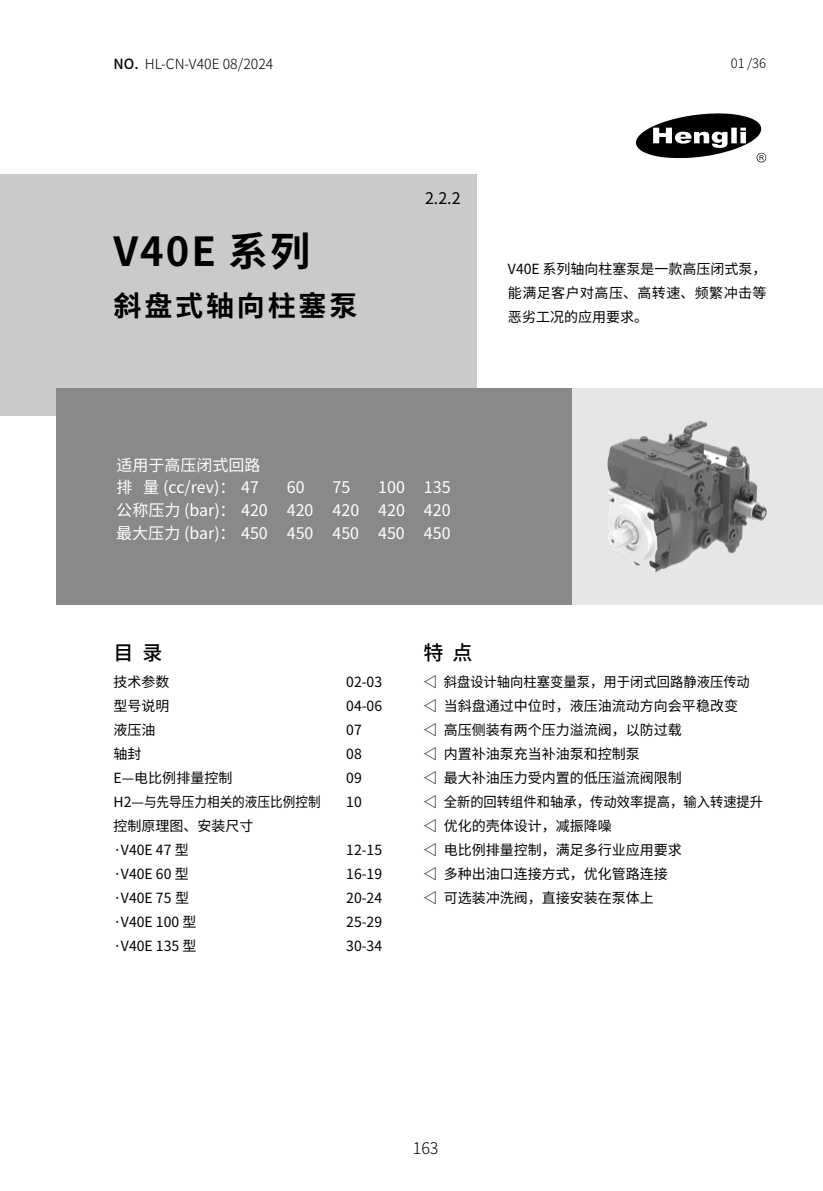
<style>
.page{position:relative;width:823px;height:1191px;background:#fff}
.page>*{position:absolute;margin:0;border:0;box-sizing:border-box;transform-origin:0 0}
.t1{font:700 40px "Noto Sans Hans";letter-spacing:.05em;color:#000}
.t2{font:700 28px "Noto Sans Hans";letter-spacing:.1em;color:#000}
.t3{font:500 20px "Noto Sans Hans";color:#000}
.t4{font:16px/22.6px "Noto Sans Hans";color:#fff}
.t5{font:16px "Noto Sans Hans";color:#000}
.t6{font:300 16px "Noto Sans Hans";color:#000}
.t7{font:14px/24px "Noto Sans Hans";color:#000}
.t8{font:300 14px "Noto Sans Hans";color:#000}
.t9{font:300 13px "Noto Sans Hans";color:#000}
.s1{font-weight:500}
</style>
<div class="page">
<hr style="left:0;top:0;width:1px;height:51px;background:#e6e6e6">
<div style="left:0;top:174px;width:476px;height:242px;background:#c9caca"></div>
<div style="left:57px;top:388px;width:515px;height:216px;background:#898989"></div>
<div style="left:572px;top:388px;width:250px;height:216px;background:#e6e6e6"></div>
<img style="left:607px;top:420px;width:160px;height:152px">
<svg style="left:636px;top:113px;width:129px;height:50px"></svg>
<p class="t8" style="left:113px;top:56px;width:161px"><span class="s1">NO.</span> HL-CN-V40E 08/2024</p>
<h1 class="t1" style="left:113px;top:229px;width:198px">V40E 系列</h1>
<h2 class="t2" style="left:113px;top:290px;width:245px">斜盘式轴向柱塞泵</h2>
<p class="t9" style="left:730px;top:56px;width:37px">01 /36</p>
<p class="t5" style="left:425px;top:189px;width:37px">2.2.2</p>
<p class="t7" style="left:507px;top:257px;width:260px;text-align:justify">V40E 系列轴向柱塞泵是一款高压闭式泵，能满足客户对高压、高转速、频繁冲击等恶劣工况的应用要求。</p>
<p class="t4" style="left:116px;top:454px;width:145px">适用于高压闭式回路排 量 (cc/rev)： 47</p>
<p class="t4" style="left:116px;top:476px;width:335px;text-align:justify;text-indent:262px">100 135公称压力 (bar)： 420 420 420 420 420最大压力 (bar)： 450 450 450 450 450</p>
<p class="t4" style="left:287px;top:476px;width:19px">60</p>
<p class="t4" style="left:332px;top:476px;width:19px">75</p>
<h3 class="t3" style="left:113px;top:641px;width:50px">目 录</h3>
<h3 class="t3" style="left:423px;top:641px;width:50px">特 点</h3>
<p class="t7" style="left:113px;top:670px;width:57px">技术参数</p>
<p class="t7" style="left:346px;top:670px;width:37px">02-03</p>
<p class="t7" style="left:113px;top:694px;width:57px">型号说明</p>
<p class="t7" style="left:346px;top:694px;width:37px">04-06</p>
<p class="t7" style="left:113px;top:718px;width:43px">液压油</p>
<p class="t7" style="left:346px;top:718px;width:17px">07</p>
<p class="t7" style="left:113px;top:742px;width:29px">轴封</p>
<p class="t7" style="left:346px;top:742px;width:17px">08</p>
<p class="t7" style="left:113px;top:766px;width:120px">E—电比例排量控制</p>
<p class="t7" style="left:346px;top:766px;width:17px">09</p>
<p class="t7" style="left:113px;top:790px;width:208px">H2—与先导压力相关的液压比例控制</p>
<p class="t7" style="left:346px;top:790px;width:17px">10</p>
<p class="t7" style="left:113px;top:814px;width:141px">控制原理图、安装尺寸·V40E 47 型</p>
<p class="t7" style="left:346px;top:838px;width:37px">12-15</p>
<p class="t7" style="left:113px;top:862px;width:77px">·V40E 60 型</p>
<p class="t7" style="left:346px;top:862px;width:37px">16-19</p>
<p class="t7" style="left:113px;top:886px;width:77px">·V40E 75 型</p>
<p class="t7" style="left:346px;top:886px;width:37px">20-24</p>
<p class="t7" style="left:113px;top:910px;width:84px">·V40E 100 型</p>
<p class="t7" style="left:346px;top:910px;width:37px">25-29</p>
<p class="t7" style="left:113px;top:934px;width:84px">·V40E 135 型</p>
<p class="t7" style="left:346px;top:934px;width:37px">30-34</p>
<p class="t7" style="left:423px;top:670px;width:341px">◁ 斜盘设计轴向柱塞变量泵，用于闭式回路静液压传动◁ 当斜盘通过中位时，液压油流动方向会平稳改变<br>◁ 高压侧装有两个压力溢流阀，以防过载<br>◁ 内置补油泵充当补油泵和控制泵<br>◁ 最大补油压力受内置的低压溢流阀限制<br>◁ 全新的回转组件和轴承，传动效率提高，输入转速提升◁ 优化的壳体设计，减振降噪<br>◁ 电比例排量控制，满足多行业应用要求<br>◁ 多种出油口连接方式，优化管路连接<br>◁ 可选装冲洗阀，直接安装在泵体上</p>
<p class="t6" style="left:412px;top:1139px;width:27px">163</p>
</div>
